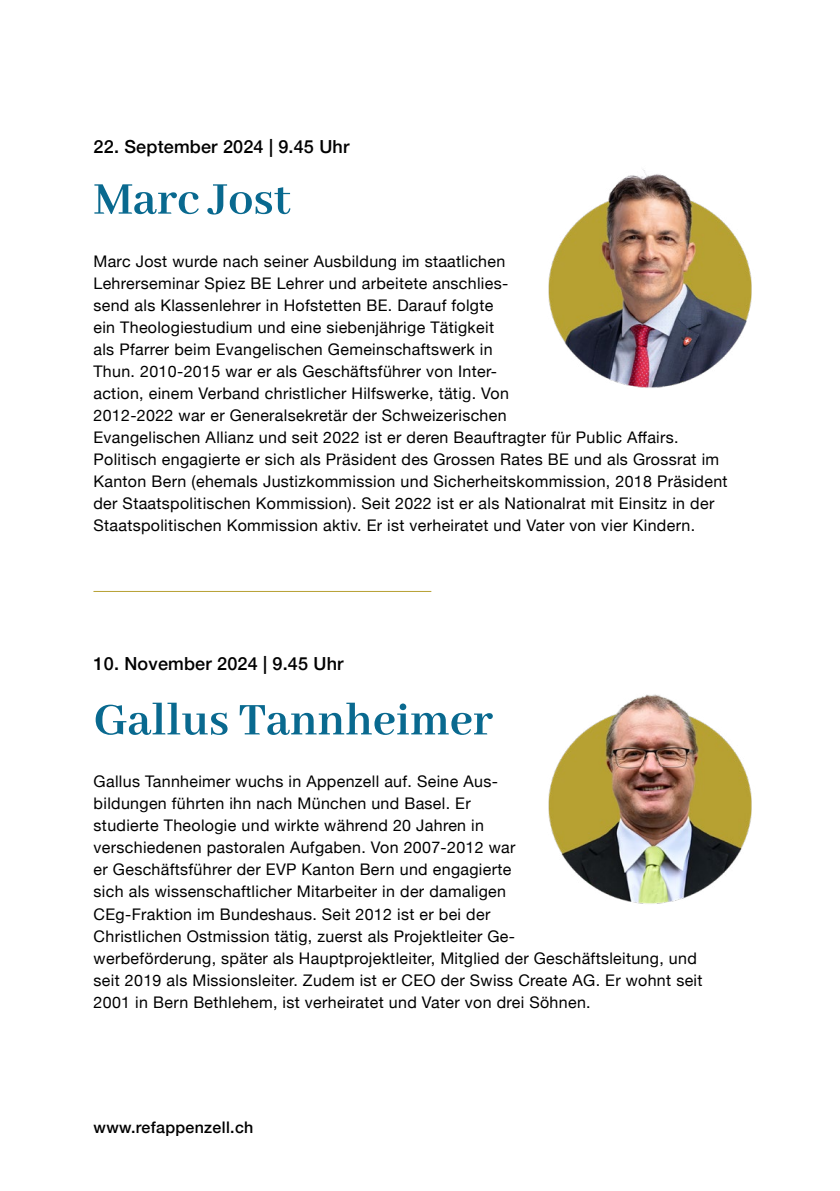
<style>
.page{position:relative;width:840px;height:1191px;background:#fff}
.page>*{position:absolute;margin:0;border:0;box-sizing:border-box;transform-origin:0 0}
.t1{font:700 50px "Abhaya Libre";color:#09698f}
.t2{font:500 18px "Helvetica Neue";letter-spacing:.01em;color:#000}
.t3{font:16px/22px "Helvetica Neue";letter-spacing:.02em;color:#000}
.t4{font:500 16px "Helvetica Neue";letter-spacing:.02em;color:#000}
</style>
<div class="page">
<hr style="left:93px;top:591px;width:338px;height:1px;background:#b7a132">
<img style="left:548px;top:694px;width:204px;height:210px">
<img style="left:548px;top:169px;width:204px;height:219px">
<p class="t2" style="left:94px;top:132px;width:257px">22. September 2024 | 9.45 Uhr</p>
<h1 class="t1" style="left:94px;top:172px;width:198px">Marc Jost</h1>
<p class="t3" style="left:93px;top:251px;width:635px">Marc Jost wurde nach seiner Ausbildung im staatlichen<br>Lehrerseminar Spiez BE Lehrer und arbeitete anschlies-<br>send als Klassenlehrer in Hofstetten BE. Darauf folgte<br>ein Theologiestudium und eine siebenjährige Tätigkeit<br>als Pfarrer beim Evangelischen Gemeinschaftswerk in<br>Thun. 2010-2015 war er als Geschäftsführer von Inter-<br>action, einem Verband christlicher Hilfswerke, tätig. Von<br>2012-2022 war er Generalsekretär der Schweizerischen<br>Evangelischen Allianz und seit 2022 ist er deren Beauftragter für Public Affairs.<br>Politisch engagierte er sich als Präsident des Grossen Rates BE und als Grossrat im Kanton Bern (ehemals Justizkommission und Sicherheitskommission, 2018 Präsident der Staatspolitischen Kommission). Seit 2022 ist er als Nationalrat mit Einsitz in der Staatspolitischen Kommission aktiv. Er ist verheiratet und Vater von vier Kindern.</p>
<p class="t2" style="left:94px;top:649px;width:251px">10. November 2024 | 9.45 Uhr</p>
<h1 class="t1" style="left:94px;top:692px;width:400px">Gallus Tannheimer</h1>
<p class="t3" style="left:94px;top:771px;width:610px">Gallus Tannheimer wuchs in Appenzell auf. Seine Aus-<br>bildungen führten ihn nach München und Basel. Er<br>studierte Theologie und wirkte während 20 Jahren in<br>verschiedenen pastoralen Aufgaben. Von 2007-2012 war<br>er Geschäftsführer der EVP Kanton Bern und engagierte<br>sich als wissenschaftlicher Mitarbeiter in der damaligen<br>CEg-Fraktion im Bundeshaus. Seit 2012 ist er bei der<br>Christlichen Ostmission tätig, zuerst als Projektleiter Ge-<br>werbeförderung, später als Hauptprojektleiter, Mitglied der Geschäftsleitung, und seit 2019 als Missionsleiter. Zudem ist er CEO der Swiss Create AG. Er wohnt seit 2001 in Bern Bethlehem, ist verheiratet und Vater von drei Söhnen.</p>
<p class="t4" style="left:94px;top:1114px;width:161px">www.refappenzell.ch</p>
</div>
